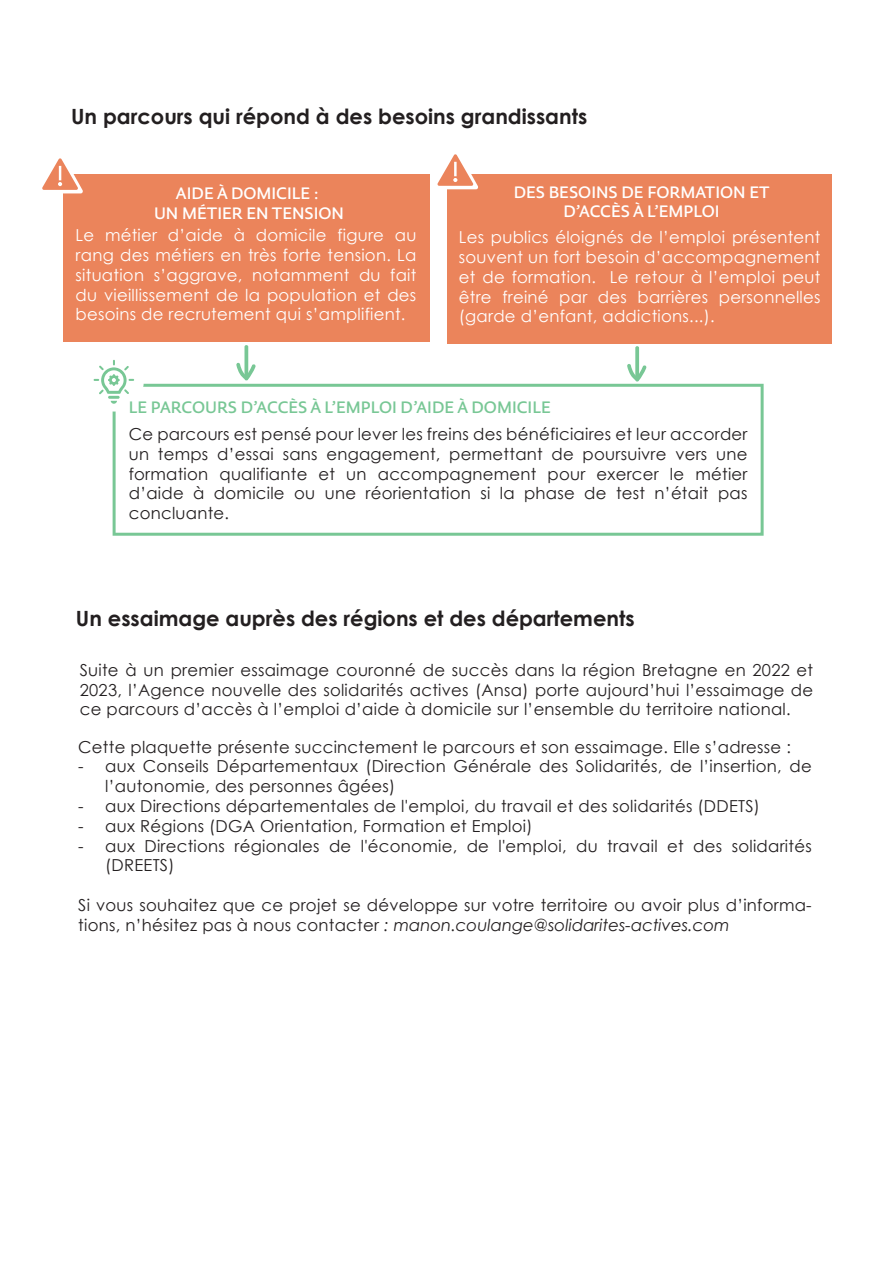
<style>
.page{position:relative;width:893px;height:1263px;background:#fff}
.page>*{position:absolute;margin:0;border:0;box-sizing:border-box;transform-origin:0 0}
.t1{font:700 21px "Century Gothic";color:#231f20}
.t2{font:16.5px/19.8px "Century Gothic";letter-spacing:.015em;color:#231f20}
.t3{font:16.5px/19.8px "Century Gothic";letter-spacing:.015em;color:#fff;text-align:justify}
.t4{font:16.5px/19.8px "Diurnal Display Std";color:#fff;text-align:center}
.t5{font:16.5px "Diurnal Display Std";color:#78c795}
.s1{font-style:italic}
</style>
<div class="page">
<svg style="left:113px;top:384px;width:651px;height:152px"></svg>
<div style="left:85px;top:352px;width:59px;height:60px;background:#fff;border-radius:50%"></div>
<div style="left:63px;top:174px;width:367px;height:168px;background:#eb845b"></div>
<div style="left:447px;top:174px;width:385px;height:170px;background:#eb845b"></div>
<svg style="left:236px;top:345px;width:20px;height:36px"></svg>
<svg style="left:627px;top:346px;width:20px;height:36px"></svg>
<svg style="left:94px;top:360px;width:40px;height:44px"></svg>
<svg style="left:42px;top:158px;width:41px;height:35px"></svg>
<svg style="left:437px;top:154px;width:41px;height:35px"></svg>
<p class="t1" style="left:71px;top:100px;width:518px">Un parcours qui répond à des besoins grandissants</p>
<p class="t4" style="left:154px;top:183px;width:192px">AIDE À DOMICILE :<br>UN MÉTIER EN TENSION</p>
<p class="t4" style="left:514px;top:182px;width:257px">DES BESOINS DE FORMATION ET<br>D’ACCÈS À L’EMPLOI</p>
<p class="t3" style="left:76px;top:225px;width:342px">Le métier d’aide à domicile figure au rang des métiers en très forte tension. La situation s’aggrave, notamment du fait du vieillissement de la population et des besoins de recrutement qui s’amplifient.</p>
<p class="t3" style="left:459px;top:227px;width:363px">Les publics éloignés de l’emploi présentent souvent un fort besoin d’accompagnement et de formation. Le retour à l’emploi peut être freiné par des barrières personnelles (garde d’enfant, addictions...).</p>
<p class="t5" style="left:129px;top:396px;width:423px">LE PARCOURS D’ACCÈS À L’EMPLOI D’AIDE À DOMICILE</p>
<p class="t2" style="left:129px;top:424px;width:620px;text-align:justify">Ce parcours est pensé pour lever les freins des bénéficiaires et leur accorder un temps d’essai sans engagement, permettant de poursuivre vers une formation qualifiante et un accompagnement pour exercer le métier d’aide à domicile ou une réorientation si la phase de test n’était pas concluante.</p>
<p class="t1" style="left:76px;top:603px;width:560px">Un essaimage auprès des régions et des départements</p>
<p class="t2" style="left:80px;top:660px;width:735px;text-align:justify">Suite à un premier essaimage couronné de succès dans la région Bretagne en 2022 et 2023, l’Agence nouvelle des solidarités actives (Ansa) porte aujourd’hui l’essaimage de ce parcours d’accès à l’emploi d’aide à domicile sur l’ensemble du territoire national.</p>
<p class="t2" style="left:78px;top:736px;width:714px">Cette plaquette présente succinctement le parcours et son essaimage. Elle s’adresse :</p>
<p class="t2" style="left:105px;top:756px;width:708px;text-indent:-27px">- aux Conseils Départementaux (Direction Générale des Solidarités, de l’insertion, de l’autonomie, des personnes âgées)</p>
<p class="t2" style="left:78px;top:796px;width:683px">- aux Directions départementales de l'emploi, du travail et des solidarités (DDETS)</p>
<p class="t2" style="left:78px;top:816px;width:456px">- aux Régions (DGA Orientation, Formation et Emploi)</p>
<p class="t2" style="left:105px;top:835px;width:708px;text-indent:-27px">- aux Directions régionales de l'économie, de l'emploi, du travail et des solidarités (DREETS)</p>
<p class="t2" style="left:78px;top:895px;width:735px">Si vous souhaitez que ce projet se développe sur votre territoire ou avoir plus d’informa&shy;tions, n’hésitez pas à nous contacter <span class="s1">: manon.coulange@solidarites-actives.com</span></p>
</div>
